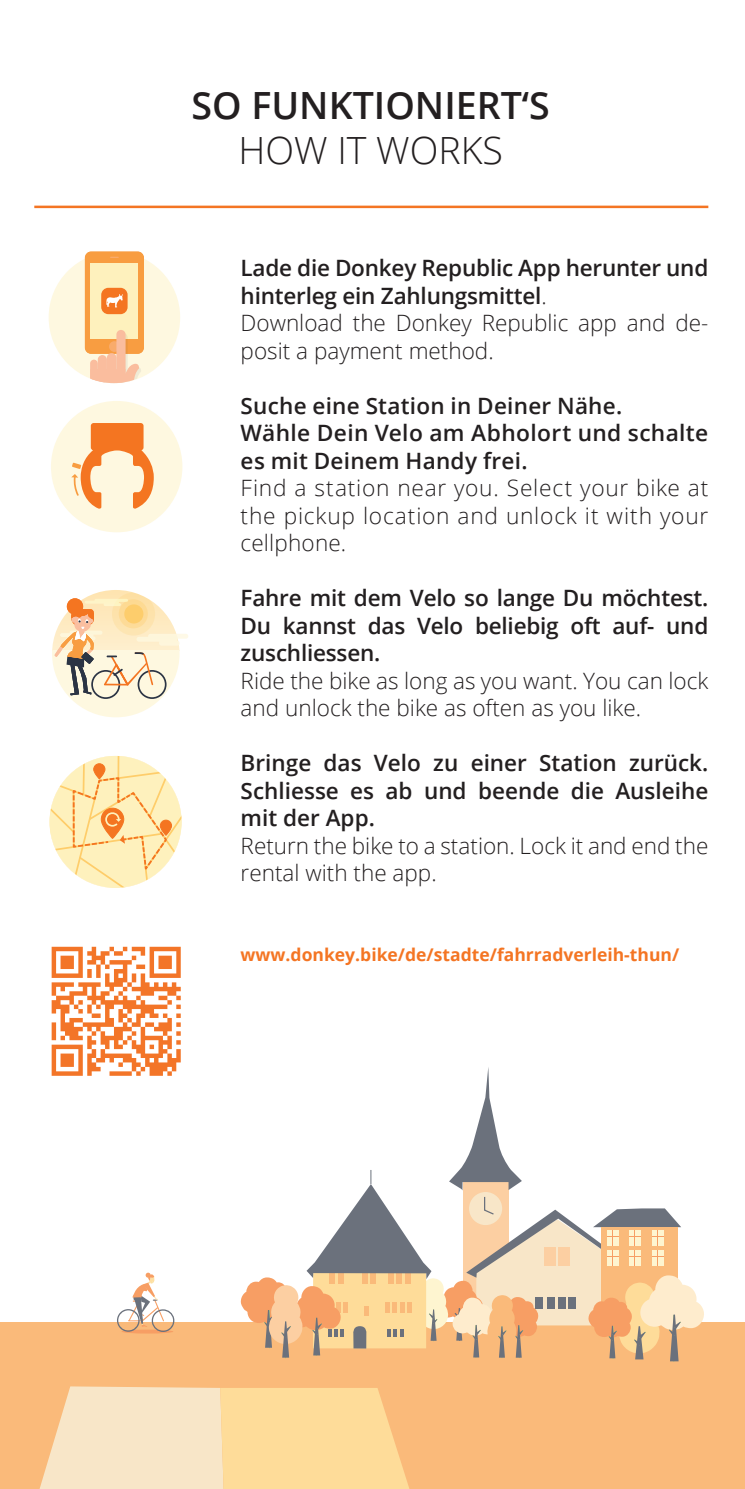
<style>
.page{position:relative;width:745px;height:1489px;background:#fff}
.page>*{position:absolute;margin:0;border:0;box-sizing:border-box;transform-origin:0 0}
.t1{font:600 37.5px "Open Sans";color:#231f20}
.t2{font:300 37.5px "Open Sans";color:#231f20}
.t3{font:600 22.5px/27.5px "Open Sans";color:#231f20}
.t4{font:300 22.5px/27.5px "Open Sans";color:#231f20}
.t5{font:700 17.5px "Open Sans";color:#f47523}
.s1{font-weight:300}
</style>
<div class="page">
<div style="left:0;top:1321px;width:744px;height:167px;background:#faba7a"></div>
<svg style="left:40px;top:1386px;width:369px;height:102px;background:#faddab"></svg>
<svg style="left:121px;top:1329px;width:52px;height:4px"></svg>
<svg style="left:117px;top:1272px;width:58px;height:59px"></svg>
<svg style="left:240px;top:1067px;width:464px;height:294px"></svg>
<svg style="left:49px;top:251px;width:131px;height:132px"></svg>
<svg style="left:51px;top:401px;width:131px;height:131px"></svg>
<svg style="left:52px;top:590px;width:79px;height:60px"></svg>
<svg style="left:112px;top:592px;width:35px;height:6px"></svg>
<svg style="left:52px;top:650px;width:108px;height:67px;fill:#fef8e0"></svg>
<svg style="left:54px;top:598px;width:134px;height:101px"></svg>
<svg style="left:50px;top:756px;width:131px;height:131px"></svg>
<hr style="left:34px;top:206px;width:673px;height:2px;background:#f47523">
<svg style="left:52px;top:946px;width:129px;height:129px"></svg>
<h1 class="t1" style="left:191px;top:80px;width:359px">SO FUNKTIONIERT‘S</h1>
<h1 class="t2" style="left:238px;top:125px;width:266px">HOW IT WORKS</h1>
<p class="t3" style="left:240px;top:253px;width:469px">Lade die Donkey Republic App herunter und hinterleg ein Zahlungsmittel<span class="s1">.<br>Download the Donkey Republic app and de&shy;posit a payment method.</span></p>
<p class="t3" style="left:240px;top:391px;width:469px">Suche eine Station in Deiner Nähe.<br>Wähle Dein Velo am Abholort und schalte es mit Deinem Handy frei.</p>
<p class="t4" style="left:240px;top:473px;width:469px;text-align:justify">Find a station near you. Select your bike at the pickup location and unlock it with your cellphone.</p>
<p class="t3" style="left:240px;top:583px;width:469px;text-align:justify">Fahre mit dem Velo so lange Du möchtest.<br>Du kannst das Velo beliebig oft auf- und zuschliessen.</p>
<p class="t4" style="left:240px;top:666px;width:469px">Ride the bike as long as you want. You can lock and unlock the bike as often as you like.</p>
<p class="t3" style="left:240px;top:748px;width:469px;text-align:justify">Bringe das Velo zu einer Station zurück.<br>Schliesse es ab und beende die Ausleihe mit der App.</p>
<p class="t4" style="left:240px;top:831px;width:469px">Return the bike to a station. Lock it and end the rental with the app.</p>
<p class="t5" style="left:240px;top:941px;width:440px">www.donkey.bike/de/stadte/fahrradverleih-thun/</p>
</div>
